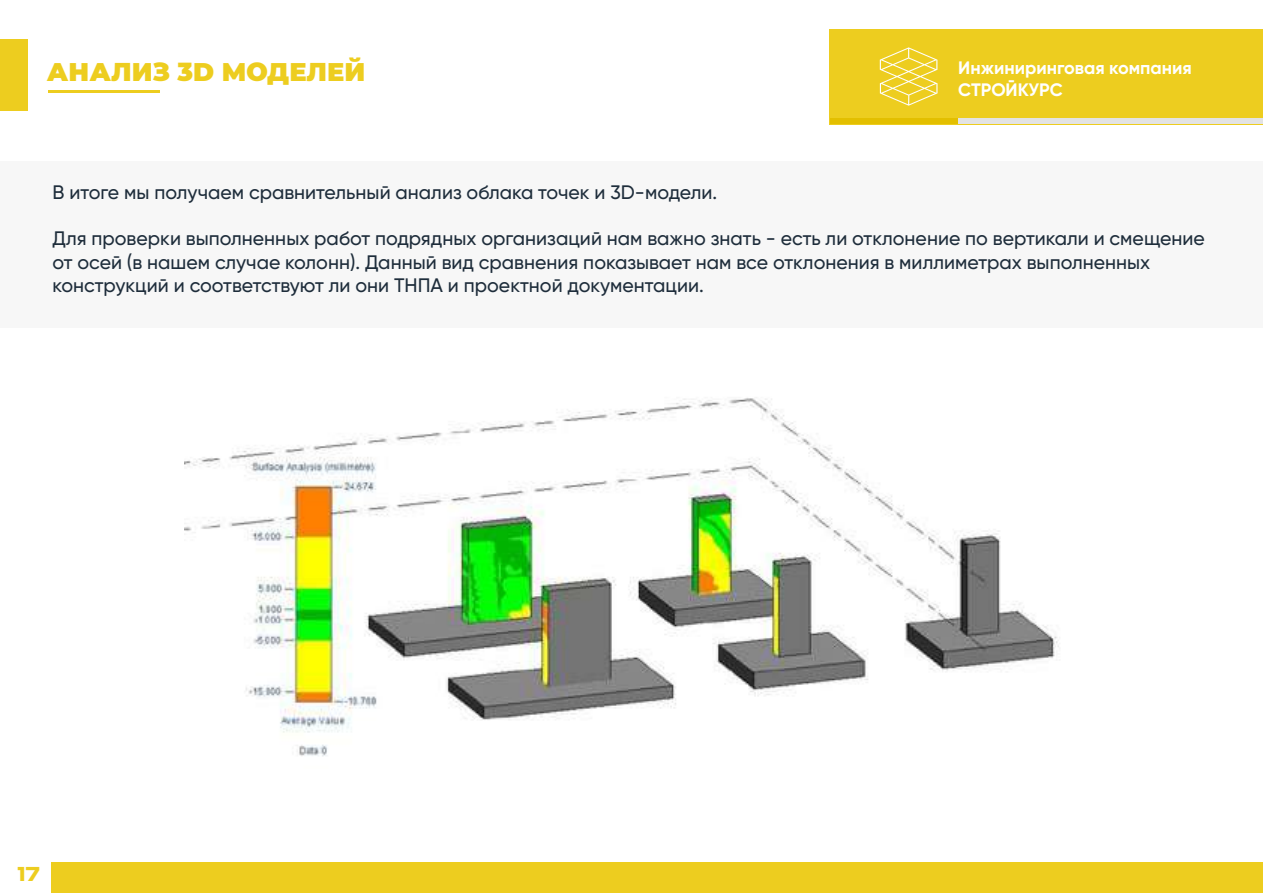
<style>
.page{position:relative;width:1263px;height:893px;background:#fff}
.page>*{position:absolute;margin:0;border:0;box-sizing:border-box;transform-origin:0 0}
.t1{font:900 25.65px "Road Radio";color:#edcd1f}
.t2{font:900 25.5px "Montserrat";color:#edcd1f}
.t3{font:500 19.5px/23.4px "Gilroy";color:#1e2d3b}
.t4{font:700 18px/21.6px "Gilroy";color:#fff}
</style>
<div class="page">
<div style="left:830px;top:29px;width:433px;height:95px;background:#edcd1f"></div>
<div style="left:830px;top:118px;width:127px;height:6px;background:#e3bf00"></div>
<div style="left:958px;top:118px;width:305px;height:6px;background:#e3e3e3"></div>
<svg style="left:880px;top:47px;width:57px;height:59px"></svg>
<hr style="left:48px;top:91px;width:111px;height:2px;background:#edcd1f">
<div style="left:0;top:39px;width:28px;height:72px;background:#edcd1f"></div>
<div style="left:51px;top:863px;width:1212px;height:30px;background:#edcd1f"></div>
<div style="left:0;top:161px;width:1263px;height:166px;background:#f7f7f7"></div>
<img style="left:185px;top:397px;width:874px;height:360px">
<h2 class="t2" style="left:47px;top:53px;width:320px">АНАЛИЗ 3D МОДЕЛЕЙ</h2>
<p class="t4" style="left:958px;top:57px;width:235px">Инжиниринговая компания<br>СТРОЙКУРС</p>
<p class="t3" style="left:53px;top:180px;width:666px">В итоге мы получаем сравнительный анализ облака точек и 3D-модели.</p>
<p class="t3" style="left:53px;top:227px;width:1154px">Для проверки выполненных работ подрядных организаций нам важно знать - есть ли отклонение по вертикали и смещение от осей (в нашем случае колонн). Данный вид сравнения показывает нам все отклонения в миллиметрах выполненных конструкций и соответствуют ли они ТНПА и проектной документации.</p>
<h1 class="t1" style="left:17px;top:860px;width:25px">17</h1>
</div>
